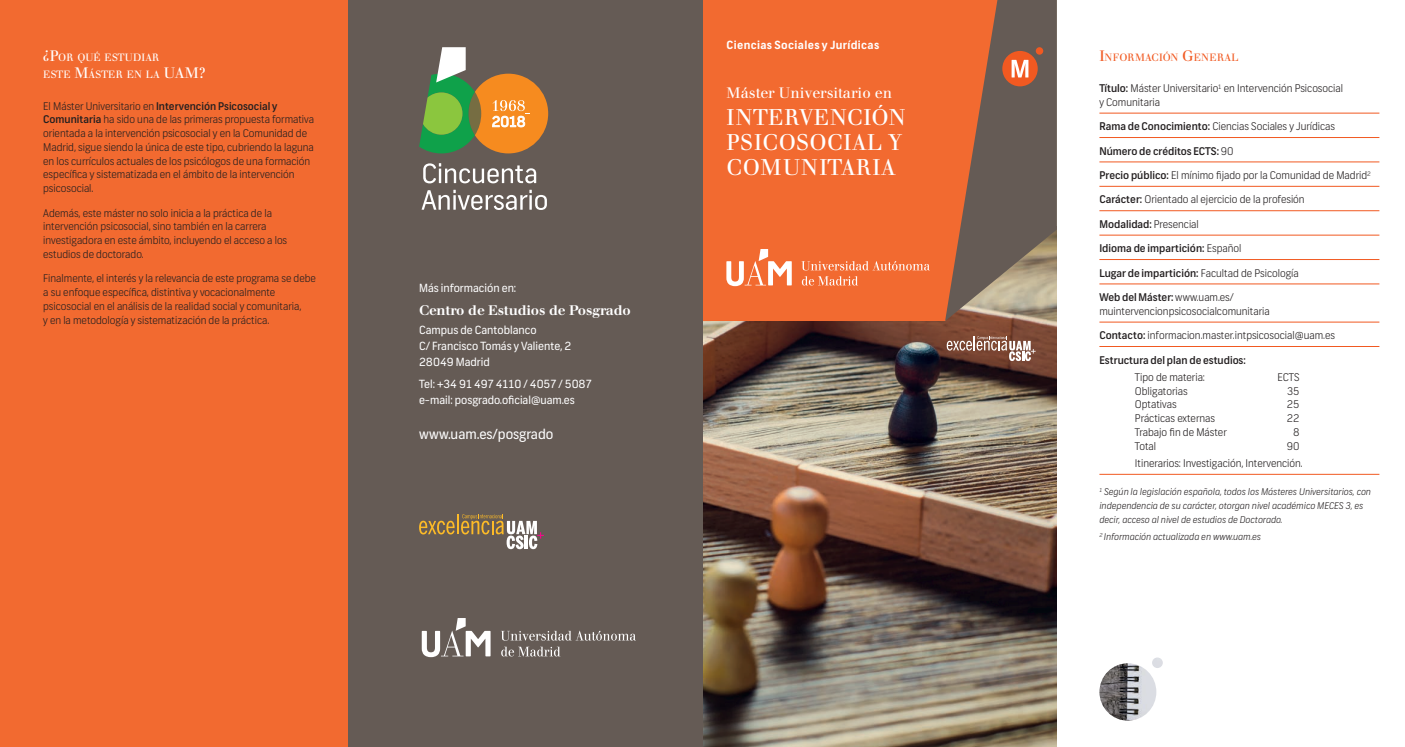
<style>
.page{position:relative;width:1405px;height:747px;background:#fff}
.page>*{position:absolute;margin:0;border:0;box-sizing:border-box;transform-origin:0 0}
.Máster_Doctorado_-_P{font:22.5px/25px "Walbaum";letter-spacing:.015em;color:#fff}
.Máster_Doctorado{font:15px "Walbaum";color:#fff}
.Máster_Doctorado_-_P-2{font:500 13.75px "Walbaum";letter-spacing:-.01em;color:#fff}
.Máster_Doctorado_-_P-3{font:13.75px "Frank";color:#fff}
.Máster_Doctorado_-_P-4{font:11.25px "Frank";color:#fff}
.t1{font:700 11.25px "Frank";letter-spacing:.03em;color:#fff}
.texto_corrido{font:300 10.62px/13.8px "Frank";color:#231f20}
.texto_corrido-2{font:500 10.62px "Frank";color:#231f20}
.titulos{font:10.5px/17.5px "Walbaum";letter-spacing:-.015em;color:#fff}
.titulos-2{font:10.5px "Walbaum";letter-spacing:.005em;color:#f15921}
.texto_corrido-3{font:italic 300 9.38px/13.8px "Frank";color:#231f20}
.s1{font-size:15px}
.s2{font-weight:500}
.s3{font-weight:300}
</style>
<div class="page">
<div style="left:0;top:0;width:348px;height:746px;background:#f26a30"></div>
<hr style="left:1099px;top:113px;width:280px;height:1px;background:#f15921">
<hr style="left:1099px;top:137px;width:280px;height:1px;background:#f15921">
<hr style="left:1099px;top:162px;width:280px;height:1px;background:#f15921">
<hr style="left:1099px;top:186px;width:280px;height:1px;background:#f15921">
<hr style="left:1099px;top:210px;width:280px;height:1px;background:#f15921">
<hr style="left:1099px;top:235px;width:280px;height:1px;background:#f15921">
<hr style="left:1099px;top:259px;width:280px;height:1px;background:#f15921">
<hr style="left:1099px;top:283px;width:280px;height:1px;background:#f15921">
<hr style="left:1099px;top:322px;width:280px;height:1px;background:#f15921">
<hr style="left:1099px;top:346px;width:280px;height:1px;background:#f15921">
<hr style="left:1099px;top:474px;width:280px;height:1px;background:#f15921">
<img style="left:702px;top:321px;width:355px;height:425px">
<div style="left:702px;top:0;width:243px;height:321px;background:#f26a30"></div>
<img style="left:1099px;top:657px;width:64px;height:63px">
<svg style="left:946px;top:336px;width:89px;height:25px"></svg>
<svg style="left:801px;top:261px;width:129px;height:9px"></svg>
<svg style="left:802px;top:276px;width:56px;height:9px"></svg>
<svg style="left:726px;top:249px;width:66px;height:37px"></svg>
<div style="left:348px;top:0;width:354px;height:746px;background:#655b55"></div>
<svg style="left:419px;top:520px;width:35px;height:14px"></svg>
<hr style="left:457px;top:514px;width:2px;height:20px;background:#fdbb27">
<svg style="left:461px;top:514px;width:83px;height:35px"></svg>
<svg style="left:501px;top:630px;width:134px;height:10px"></svg>
<svg style="left:501px;top:646px;width:59px;height:10px"></svg>
<svg style="left:422px;top:618px;width:68px;height:39px"></svg>
<svg style="left:419px;top:47px;width:129px;height:106px"></svg>
<svg style="left:423px;top:163px;width:113px;height:20px"></svg>
<svg style="left:422px;top:190px;width:125px;height:20px"></svg>
<svg style="left:945px;top:0;width:112px;height:321px"></svg>
<p class="titulos" style="left:43px;top:48px;width:164px"><span class="s1">¿P</span>OR QUÉ ESTUDIAR<br>ESTE <span class="s1">M</span>ÁSTER EN LA <span class="s1">UAM?</span></p>
<p class="texto_corrido" style="left:43px;top:99px;width:272px">El Máster Universitario en <span class="s2">Intervención Psicosocial y Comunitaria</span> ha sido una de las primeras propuesta formativa orientada a la intervención psicosocial y en la Comunidad de Madrid, sigue siendo la única de este tipo, cubriendo la laguna en los currículos actuales de los psicólogos de una formación específica y sistematizada en el ámbito de la intervención psicosocial.</p>
<p class="texto_corrido" style="left:43px;top:206px;width:245px">Además, este máster no solo inicia a la práctica de la intervención psicosocial, sino también en la carrera investigadora en este ámbito, incluyendo el acceso a los estudios de doctorado.</p>
<p class="texto_corrido" style="left:43px;top:272px;width:274px">Finalmente, el interés y la relevancia de este programa se debe a su enfoque específica, distintiva y vocacionalmente psicosocial en el análisis de la realidad social y comunitaria,<br>y en la metodología y sistematización de la práctica.</p>
<p class="Máster_Doctorado_-_P-4" style="left:419px;top:281px;width:99px">Más información en:</p>
<p class="Máster_Doctorado_-_P-2" style="left:419px;top:302px;width:213px">Centro de Estudios de Posgrado</p>
<p class="Máster_Doctorado_-_P-4" style="left:419px;top:323px;width:119px">Campus de Cantoblanco</p>
<p class="Máster_Doctorado_-_P-4" style="left:419px;top:339px;width:154px">C/ Francisco Tomás y Valiente, 2</p>
<p class="Máster_Doctorado_-_P-4" style="left:419px;top:354px;width:72px">28049 Madrid</p>
<p class="Máster_Doctorado_-_P-4" style="left:419px;top:377px;width:174px">Tel: +34 91 497 4110 / 4057 / 5087</p>
<p class="Máster_Doctorado_-_P-4" style="left:419px;top:393px;width:157px">e-mail: posgrado.oficial@uam.es</p>
<p class="Máster_Doctorado_-_P-3" style="left:419px;top:425px;width:136px">www.uam.es/posgrado</p>
<p class="t1" style="left:726px;top:38px;width:154px">Ciencias Sociales y Jurídicas</p>
<p class="Máster_Doctorado" style="left:726px;top:85px;width:167px">Máster Universitario en</p>
<p class="Máster_Doctorado_-_P" style="left:726px;top:105px;width:180px">INTERVENCIÓN<br>PSICOSOCIAL Y<br>COMUNITARIA</p>
<p class="titulos-2" style="left:1099px;top:51px;width:141px"><span class="s1">I</span>NFORMACIÓN <span class="s1">G</span>ENERAL</p>
<p class="texto_corrido" style="left:1099px;top:82px;width:245px"><span class="s2">Título:</span> Máster Universitario<sup>1</sup> en Intervención Psicosocial y Comunitaria</p>
<p class="texto_corrido" style="left:1099px;top:120px;width:237px"><span class="s2">Rama de Conocimiento:</span> Ciencias Sociales y Jurídicas</p>
<p class="texto_corrido-2" style="left:1099px;top:144px;width:136px">Número de créditos ECTS: <span class="s3">90</span></p>
<p class="texto_corrido" style="left:1099px;top:168px;width:273px"><span class="s2">Precio público:</span> El mínimo fijado por la Comunidad de Madrid<sup>2</sup></p>
<p class="texto_corrido" style="left:1099px;top:193px;width:207px"><span class="s2">Carácter:</span> Orientado al ejercicio de la profesión</p>
<p class="texto_corrido-2" style="left:1099px;top:217px;width:101px">Modalidad: <span class="s3">Presencial</span></p>
<p class="texto_corrido-2" style="left:1099px;top:242px;width:143px">Idioma de impartición: <span class="s3">Español</span></p>
<p class="texto_corrido" style="left:1099px;top:266px;width:201px"><span class="s2">Lugar de impartición:</span> Facultad de Psicología</p>
<p class="texto_corrido" style="left:1099px;top:290px;width:172px"><span class="s2">Web del Máster:</span> www.uam.es/ muintervencionpsicosocialcomunitaria</p>
<p class="texto_corrido" style="left:1099px;top:328px;width:237px"><span class="s2">Contacto:</span> informacion.master.intpsicosocial@uam.es</p>
<p class="texto_corrido-2" style="left:1099px;top:353px;width:148px">Estructura del plan de estudios:</p>
<p class="texto_corrido" style="left:1135px;top:370px;width:72px">Tipo de materia:</p>
<p class="texto_corrido" style="left:1277px;top:370px;width:24px">ECTS</p>
<p class="texto_corrido" style="left:1135px;top:384px;width:54px">Obligatorias</p>
<p class="texto_corrido" style="left:1287px;top:384px;width:14px">35</p>
<p class="texto_corrido" style="left:1135px;top:398px;width:43px">Optativas</p>
<p class="texto_corrido" style="left:1287px;top:398px;width:14px">25</p>
<p class="texto_corrido" style="left:1135px;top:411px;width:82px">Prácticas externas</p>
<p class="texto_corrido" style="left:1287px;top:411px;width:14px">22</p>
<p class="texto_corrido" style="left:1135px;top:425px;width:93px">Trabajo fin de Máster</p>
<p class="texto_corrido" style="left:1293px;top:425px;width:8px">8</p>
<p class="texto_corrido" style="left:1135px;top:439px;width:23px">Total</p>
<p class="texto_corrido" style="left:1286px;top:439px;width:14px">90</p>
<p class="texto_corrido" style="left:1135px;top:456px;width:170px">Itinerarios: Investigación, Intervención.</p>
<p class="texto_corrido-3" style="left:1099px;top:485px;width:273px"><sup>1</sup> Según la legislación española, todos los Másteres Universitarios, con independencia de su carácter, otorgan nivel académico MECES 3, es decir, acceso al nivel de estudios de Doctorado.</p>
<p class="texto_corrido-3" style="left:1099px;top:529px;width:163px"><sup>2</sup> Información actualizada en www.uam.es</p>
</div>
